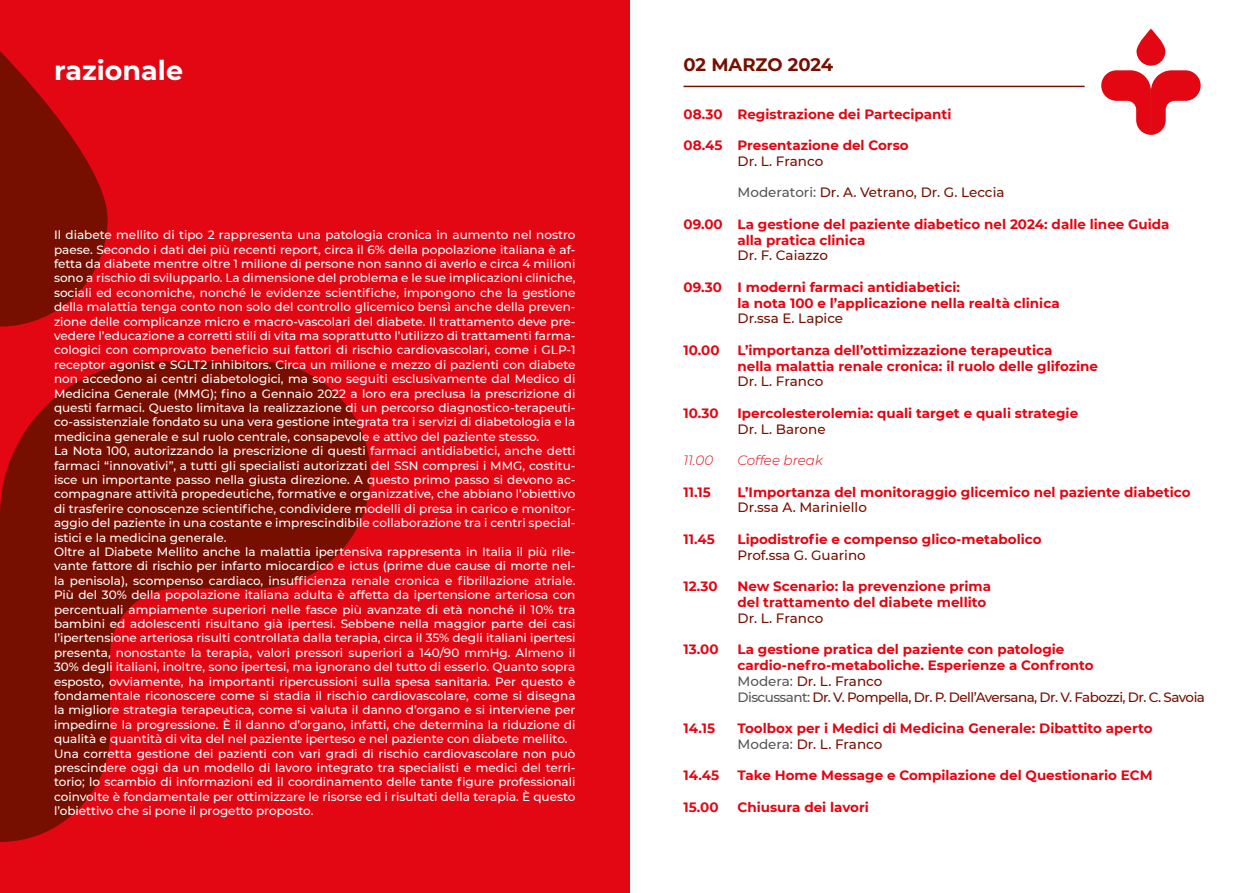
<style>
.page{position:relative;width:1259px;height:893px;background:#fff}
.page>*{position:absolute;margin:0;border:0;box-sizing:border-box;transform-origin:0 0}
.t1{font:700 27px "Montserrat";color:#fff}
.t2{font:700 18px "Montserrat";letter-spacing:-.005em;color:#770f00}
.t3{font:700 13.5px/15.8px "Montserrat";color:#e30613}
.t4{font:500 13.5px "Montserrat";color:#770f00}
.t5{font:italic 300 13.5px "Montserrat";color:#e30613}
.t6{font:500 12px/14.4px "Montserrat";color:#fff}
.s1{color:#575756}
.s2{font-weight:500;color:#575756}
.s3{font-weight:500;color:#770f00}
</style>
<div class="page">
<div style="left:0;top:0;width:629px;height:893px;background:#e30613"></div>
<svg style="left:0;top:51px;width:108px;height:275px"></svg>
<svg style="left:0;top:361px;width:370px;height:481px;fill:#770f00"></svg>
<hr style="left:683px;top:86px;width:401px;height:1px;background:#770f00">
<svg style="left:1136px;top:29px;width:29px;height:37px"></svg>
<svg style="left:1101px;top:70px;width:99px;height:65px"></svg>
<h1 class="t1" style="left:54px;top:51px;width:131px">razionale</h1>
<h2 class="t2" style="left:683px;top:52px;width:151px">02 MARZO 2024</h2>
<p class="t3" style="left:683px;top:105px;width:269px">08.30 Registrazione dei Partecipanti</p>
<p class="t3" style="left:683px;top:137px;width:227px">08.45 Presentazione del Corso</p>
<p class="t4" style="left:737px;top:152px;width:87px">Dr. L. Franco</p>
<p class="t4" style="left:737px;top:183px;width:268px"><span class="s1">Moderatori:</span> Dr. A. Vetrano, Dr. G. Leccia</p>
<p class="t3" style="left:737px;top:216px;width:433px;text-indent:-54px">09.00 La gestione del paziente diabetico nel 2024: dalle linee Guida alla pratica clinica</p>
<p class="t4" style="left:737px;top:246px;width:92px">Dr. F. Caiazzo</p>
<p class="t3" style="left:737px;top:279px;width:324px;text-indent:-54px">09.30 I moderni farmaci antidiabetici:<br>la nota 100 e l’applicazione nella realtà clinica</p>
<p class="t4" style="left:737px;top:309px;width:107px">Dr.ssa E. Lapice</p>
<p class="t3" style="left:683px;top:342px;width:37px">10.00</p>
<p class="t3" style="left:737px;top:342px;width:362px">L’importanza dell’ottimizzazione terapeutica<br>nella malattia renale cronica: il ruolo delle glifozine</p>
<p class="t4" style="left:737px;top:372px;width:87px">Dr. L. Franco</p>
<p class="t3" style="left:683px;top:405px;width:37px">10.30</p>
<p class="t3" style="left:737px;top:405px;width:342px">Ipercolesterolemia: quali target e quali strategie</p>
<p class="t4" style="left:737px;top:419px;width:90px">Dr. L. Barone</p>
<p class="t5" style="left:683px;top:451px;width:31px">11.00</p>
<p class="t5" style="left:737px;top:451px;width:87px">Coffee break</p>
<p class="t3" style="left:683px;top:483px;width:29px">11.15</p>
<p class="t3" style="left:737px;top:483px;width:454px">L’Importanza del monitoraggio glicemico nel paziente diabetico</p>
<p class="t4" style="left:737px;top:498px;width:131px">Dr.ssa A. Mariniello</p>
<p class="t3" style="left:683px;top:531px;width:33px">11.45</p>
<p class="t3" style="left:737px;top:531px;width:305px">Lipodistrofie e compenso glico-metabolico</p>
<p class="t4" style="left:737px;top:545px;width:130px">Prof.ssa G. Guarino</p>
<p class="t3" style="left:683px;top:578px;width:36px">12.30</p>
<p class="t3" style="left:737px;top:578px;width:255px">New Scenario: la prevenzione prima del trattamento del diabete mellito</p>
<p class="t4" style="left:737px;top:608px;width:87px">Dr. L. Franco</p>
<p class="t3" style="left:683px;top:641px;width:36px">13.00</p>
<p class="t3" style="left:737px;top:641px;width:469px">La gestione pratica del paziente con patologie cardio-nefro-metaboliche. Esperienze a Confronto<br><span class="s2">Modera:</span> <span class="s3">Dr. L. Franco<br></span><span class="s2">Discussant:</span> <span class="s3">Dr. V. Pompella, Dr. P. Dell’Aversana, Dr. V. Fabozzi, Dr. C. Savoia</span></p>
<p class="t3" style="left:683px;top:720px;width:33px">14.15</p>
<p class="t3" style="left:737px;top:720px;width:416px">Toolbox per i Medici di Medicina Generale: Dibattito aperto<br><span class="s2">Modera:</span> <span class="s3">Dr. L. Franco</span></p>
<p class="t3" style="left:683px;top:767px;width:37px">14.45</p>
<p class="t3" style="left:737px;top:767px;width:417px">Take Home Message e Compilazione del Questionario ECM</p>
<p class="t3" style="left:683px;top:798px;width:37px">15.00</p>
<p class="t3" style="left:737px;top:798px;width:133px">Chiusura dei lavori</p>
<p class="t6" style="left:54px;top:227px;width:523px">Il diabete mellito di tipo 2 rappresenta una patologia cronica in aumento nel nostro paese. Secondo i dati dei più recenti report, circa il 6% della popolazione italiana è af&shy;fetta da diabete mentre oltre 1 milione di persone non sanno di averlo e circa 4 milioni sono a rischio di svilupparlo. La dimensione del problema e le sue implicazioni cliniche, sociali ed economiche, nonché le evidenze scientifiche, impongono che la gestione della malattia tenga conto non solo del controllo glicemico bensì anche della preven&shy;zione delle complicanze micro e macro-vascolari del diabete. Il trattamento deve pre&shy;vedere l’educazione a corretti stili di vita ma soprattutto l’utilizzo di trattamenti farma&shy;cologici con comprovato beneficio sui fattori di rischio cardiovascolari, come i GLP-1 receptor agonist e SGLT2 inhibitors. Circa un milione e mezzo di pazienti con diabete non accedono ai centri diabetologici, ma sono seguiti esclusivamente dal Medico di Medicina Generale (MMG); fino a Gennaio 2022 a loro era preclusa la prescrizione di questi farmaci. Questo limitava la realizzazione di un percorso diagnostico-terapeuti&shy;co-assistenziale fondato su una vera gestione integrata tra i servizi di diabetologia e la medicina generale e sul ruolo centrale, consapevole e attivo del paziente stesso.<br>La Nota 100, autorizzando la prescrizione di questi farmaci antidiabetici, anche detti farmaci “innovativi”, a tutti gli specialisti autorizzati del SSN compresi i MMG, costitu&shy;isce un importante passo nella giusta direzione. A questo primo passo si devono ac&shy;compagnare attività propedeutiche, formative e organizzative, che abbiano l’obiettivo di trasferire conoscenze scientifiche, condividere modelli di presa in carico e monitor&shy;aggio del paziente in una costante e imprescindibile collaborazione tra i centri special&shy;istici e la medicina generale.<br>Oltre al Diabete Mellito anche la malattia ipertensiva rappresenta in Italia il più rile&shy;vante fattore di rischio per infarto miocardico e ictus (prime due cause di morte nel&shy;la penisola), scompenso cardiaco, insufficienza renale cronica e fibrillazione atriale.<br>Più del 30% della popolazione italiana adulta è affetta da ipertensione arteriosa con percentuali ampiamente superiori nelle fasce più avanzate di età nonché il 10% tra bambini ed adolescenti risultano già ipertesi. Sebbene nella maggior parte dei casi l’ipertensione arteriosa risulti controllata dalla terapia, circa il 35% degli italiani ipertesi presenta, nonostante la terapia, valori pressori superiori a 140/90 mmHg. Almeno il 30% degli italiani, inoltre, sono ipertesi, ma ignorano del tutto di esserlo. Quanto sopra esposto, ovviamente, ha importanti ripercussioni sulla spesa sanitaria. Per questo è fondamentale riconoscere come si stadia il rischio cardiovascolare, come si disegna la migliore strategia terapeutica, come si valuta il danno d’organo e si interviene per impedirne la progressione. È il danno d’organo, infatti, che determina la riduzione di qualità e quantità di vita del nel paziente iperteso e nel paziente con diabete mellito.<br>Una corretta gestione dei pazienti con vari gradi di rischio cardiovascolare non può prescindere oggi da un modello di lavoro integrato tra specialisti e medici del terri&shy;torio; lo scambio di informazioni ed il coordinamento delle tante figure professionali coinvolte è fondamentale per ottimizzare le risorse ed i risultati della terapia. È questo l’obiettivo che si pone il progetto proposto.</p>
</div>
